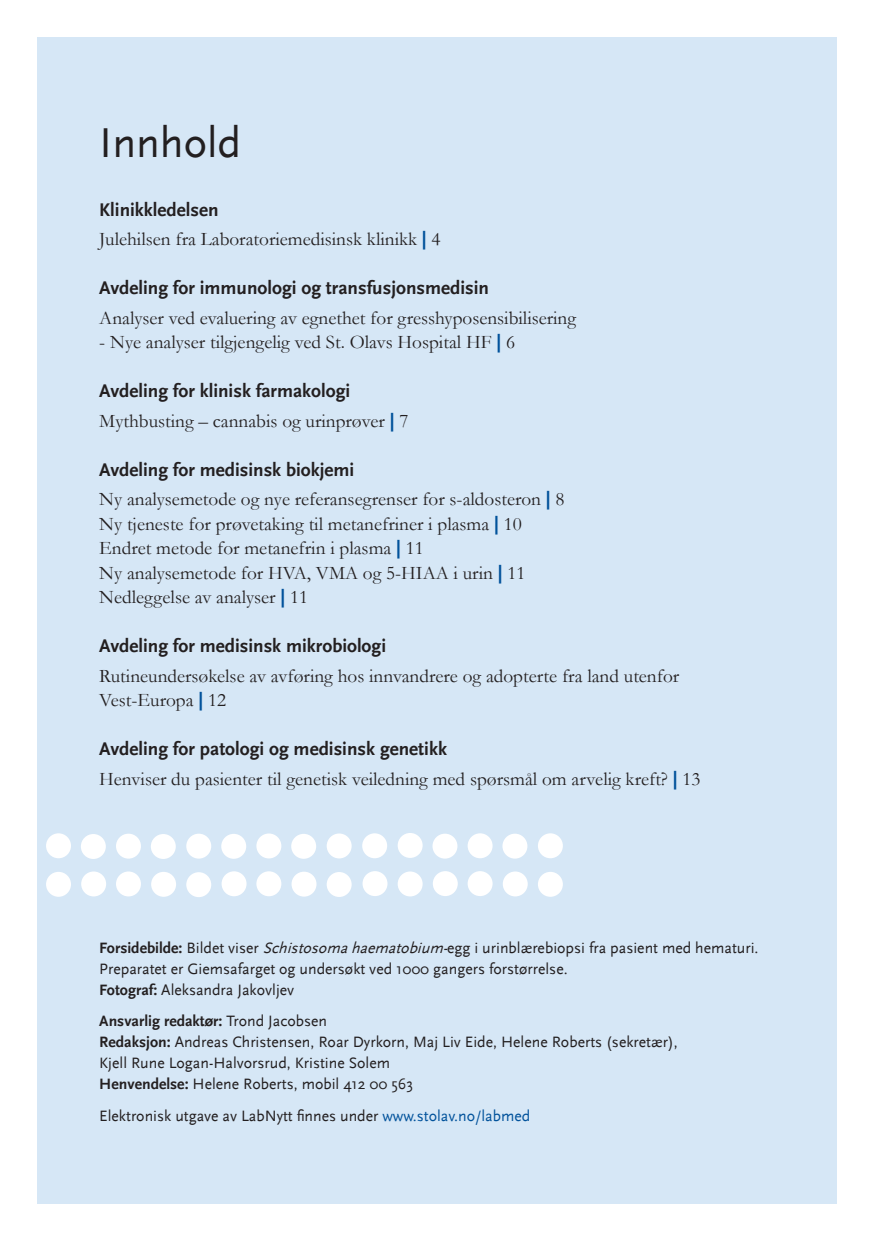
<style>
.page{position:relative;width:874px;height:1241px;background:#fff}
.page>*{position:absolute;margin:0;border:0;box-sizing:border-box;transform-origin:0 0}
.t1{font:43.75px "Scala Sans LF";color:#231f20}
.t2{font:19.25px/24.5px "Garamond";color:#231f20}
.t3{font:700 19.25px "Scala Sans LF";color:#231f20}
.t4{font:15.75px/21px "Scala Sans";color:#231f20}
.t5{font:700 15.75px "Scala Sans LF";color:#231f20}
.s1{font-family:"Scala Sans LF";font-weight:700;color:#01529b}
.s2{font-family:"Scala Sans LF";font-weight:700}
.s3{font-style:italic}
.s4{font-family:"Scala Sans";font-weight:400}
.s5{color:#01529b}
</style>
<div class="page">
<div style="left:37px;top:37px;width:799px;height:1166px;background:#d6e7f6"></div>
<div style="left:46px;top:833px;width:25px;height:25px;background:#fff;border-radius:50%"></div>
<div style="left:46px;top:871px;width:25px;height:25px;background:#fff;border-radius:50%"></div>
<div style="left:151px;top:833px;width:25px;height:25px;background:#fff;border-radius:50%"></div>
<div style="left:186px;top:833px;width:25px;height:25px;background:#fff;border-radius:50%"></div>
<div style="left:81px;top:833px;width:25px;height:25px;background:#fff;border-radius:50%"></div>
<div style="left:116px;top:833px;width:25px;height:25px;background:#fff;border-radius:50%"></div>
<div style="left:151px;top:871px;width:25px;height:25px;background:#fff;border-radius:50%"></div>
<div style="left:186px;top:872px;width:25px;height:25px;background:#fff;border-radius:50%"></div>
<div style="left:81px;top:871px;width:25px;height:25px;background:#fff;border-radius:50%"></div>
<div style="left:116px;top:871px;width:25px;height:25px;background:#fff;border-radius:50%"></div>
<div style="left:291px;top:833px;width:25px;height:25px;background:#fff;border-radius:50%"></div>
<div style="left:326px;top:833px;width:25px;height:25px;background:#fff;border-radius:50%"></div>
<div style="left:221px;top:833px;width:25px;height:25px;background:#fff;border-radius:50%"></div>
<div style="left:256px;top:833px;width:25px;height:25px;background:#fff;border-radius:50%"></div>
<div style="left:291px;top:871px;width:25px;height:25px;background:#fff;border-radius:50%"></div>
<div style="left:326px;top:871px;width:25px;height:25px;background:#fff;border-radius:50%"></div>
<div style="left:221px;top:871px;width:25px;height:25px;background:#fff;border-radius:50%"></div>
<div style="left:256px;top:871px;width:25px;height:25px;background:#fff;border-radius:50%"></div>
<div style="left:362px;top:833px;width:25px;height:25px;background:#fff;border-radius:50%"></div>
<div style="left:397px;top:832px;width:25px;height:25px;background:#fff;border-radius:50%"></div>
<div style="left:362px;top:871px;width:25px;height:24px;background:#fff;border-radius:50%"></div>
<div style="left:397px;top:871px;width:25px;height:25px;background:#fff;border-radius:50%"></div>
<div style="left:502px;top:833px;width:25px;height:25px;background:#fff;border-radius:50%"></div>
<div style="left:537px;top:833px;width:25px;height:25px;background:#fff;border-radius:50%"></div>
<div style="left:432px;top:833px;width:25px;height:25px;background:#fff;border-radius:50%"></div>
<div style="left:467px;top:833px;width:25px;height:25px;background:#fff;border-radius:50%"></div>
<div style="left:502px;top:871px;width:25px;height:25px;background:#fff;border-radius:50%"></div>
<div style="left:537px;top:871px;width:25px;height:25px;background:#fff;border-radius:50%"></div>
<div style="left:432px;top:871px;width:25px;height:24px;background:#fff;border-radius:50%"></div>
<div style="left:467px;top:871px;width:25px;height:24px;background:#fff;border-radius:50%"></div>
<h1 class="t1" style="left:99px;top:119px;width:143px">Innhold</h1>
<p class="t3" style="left:99px;top:199px;width:121px">Klinikkledelsen</p>
<p class="t2" style="left:99px;top:226px;width:342px">Julehilsen fra Laboratoriemedisinsk klinikk <span class="s1">|</span> 4</p>
<p class="t3" style="left:99px;top:277px;width:391px">Avdeling for immunologi og transfusjonsmedisin</p>
<p class="t2" style="left:99px;top:305px;width:478px">Analyser ved evaluering av egnethet for gresshyposensibilisering</p>
<p class="t2" style="left:99px;top:329px;width:417px">- Nye analyser tilgjengelig ved St. Olavs Hospital HF <span class="s1">|</span> 6</p>
<p class="t3" style="left:99px;top:380px;width:252px">Avdeling for klinisk farmakologi</p>
<p class="t2" style="left:99px;top:408px;width:310px">Mythbusting – cannabis og urinprøver <span class="s1">|</span> 7</p>
<p class="t3" style="left:99px;top:459px;width:256px">Avdeling for medisinsk biokjemi</p>
<p class="t2" style="left:99px;top:486px;width:466px">Ny analysemetode og nye referansegrenser for s-aldosteron <span class="s1">|</span> 8<br>Ny tjeneste for prøvetaking til metanefriner i plasma <span class="s1">|</span> 10<br>Endret metode for metanefrin i plasma <span class="s1">|</span> 11<br>Ny analysemetode for HVA, VMA og 5-HIAA i urin <span class="s1">|</span> 11<br>Nedleggelse av analyser <span class="s1">|</span> 11</p>
<p class="t3" style="left:99px;top:635px;width:288px">Avdeling for medisinsk mikrobiologi</p>
<p class="t2" style="left:99px;top:663px;width:581px">Rutineundersøkelse av avføring hos innvandrere og adopterte fra land utenfor<br>Vest-Europa <span class="s1">|</span> 12</p>
<p class="t3" style="left:99px;top:738px;width:349px">Avdeling for patologi og medisinsk genetikk</p>
<p class="t2" style="left:99px;top:765px;width:602px">Henviser du pasienter til genetisk veiledning med spørsmål om arvelig kreft? <span class="s1">|</span> 13</p>
<p class="t4" style="left:99px;top:937px;width:660px"><span class="s2">Forsidebilde:</span> Bildet viser <span class="s3">Schistosomahaematobium-</span>egg i urinblærebiopsi fra pasient med hematuri.<br>Preparatet er Giemsafarget og undersøkt ved 1000 gangers forstørrelse.<br><span class="s2">Fotograf:</span> Aleksandra Jakovljev</p>
<p class="t5" style="left:99px;top:1012px;width:229px">Ansvarlig redaktør: <span class="s4">Trond Jacobsen</span></p>
<p class="t4" style="left:99px;top:1031px;width:579px"><span class="s2">Redaksjon:</span> Andreas Christensen, Roar Dyrkorn, Maj Liv Eide, Helene Roberts (sekretær),<br>Kjell Rune Logan-Halvorsrud, Kristine Solem<br><span class="s2">Henvendelse:</span> Helene Roberts, mobil 412 00 563</p>
<p class="t4" style="left:99px;top:1105px;width:432px">Elektronisk utgave av LabNytt finnes under <span class="s5">www.stolav.no/labmed</span></p>
</div>
